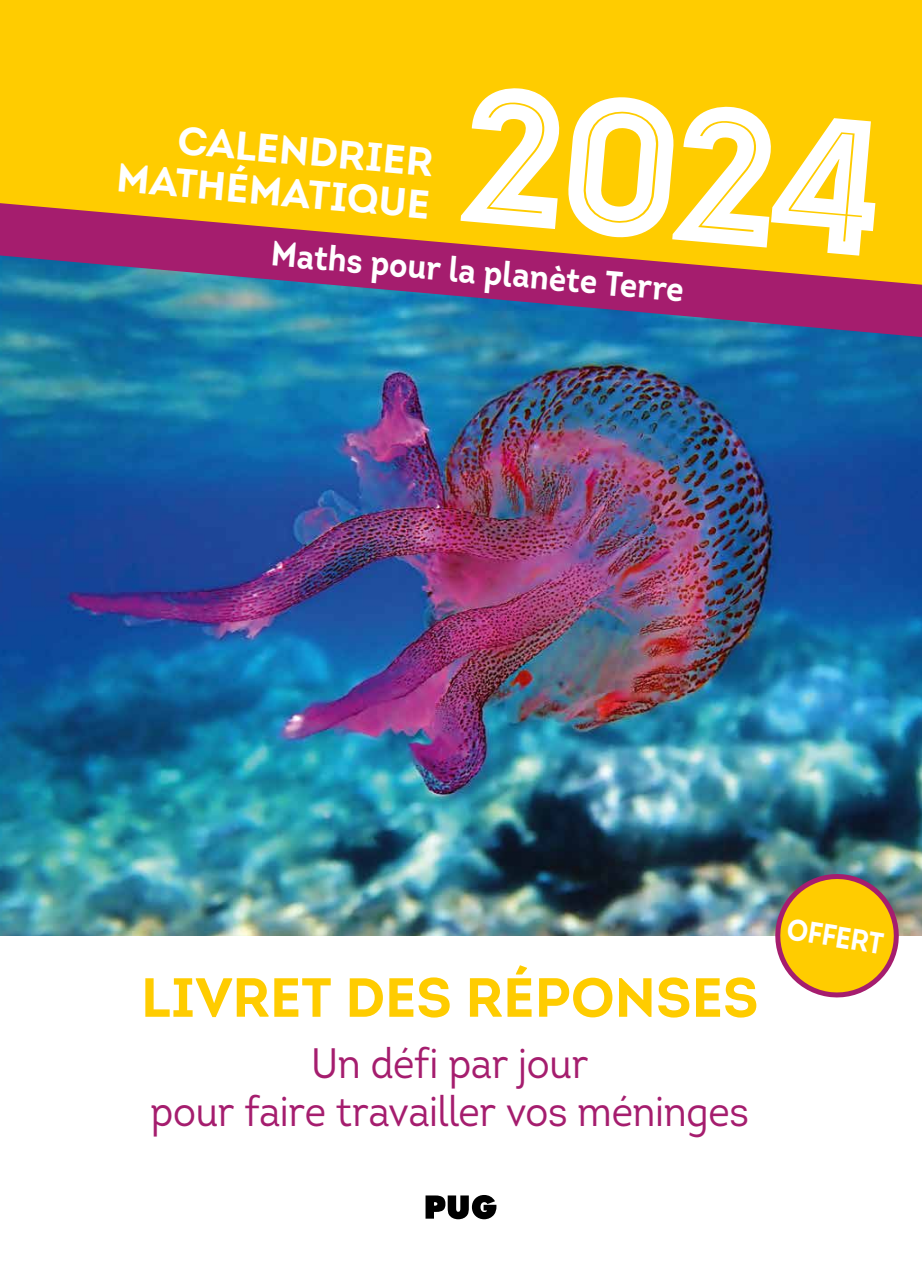
<style>
.page{position:relative;width:922px;height:1276px;background:#fff}
.page>*{position:absolute;margin:0;border:0;box-sizing:border-box;transform-origin:0 0}
.t1{font:192.5px "Intro Black Inline Caps";color:#fff}
.t2{font:700 55px "Intro";color:#fc0}
.t3{font:42.5px/47.5px "Intro";letter-spacing:-.005em;color:#a51d6e;text-align:center;scale:.9 1}
.t4{font:700 40px/42.5px "Intro";color:#fff;text-align:right}
.t5{font:700 35px "Intro";color:#fff;scale:.9 1}
.t6{font:700 30px "Intro";color:#fff;scale:.9 1}
</style>
<div class="page">
<img style="left:0;top:337px;width:921px;height:598px">
<div style="left:0;top:0;width:921px;height:203px;background:#fc0"></div>
<svg style="left:0;top:203px;width:921px;height:134px;background:#98715f"></svg>
<svg style="left:767px;top:866px;width:139px;height:132px;background:#d4b34c"></svg>
<svg style="left:425px;top:1195px;width:71px;height:24px"></svg>
<h1 class="t1" style="left:470px;top:30px;width:429px;rotate:5deg">2024</h1>
<p class="t4" style="left:122px;top:113px;width:316px;rotate:5deg">CALENDRIER<br>MATHÉMATIQUE</p>
<p class="t5" style="left:273px;top:231px;width:462px;rotate:5deg">Maths pour la planète Terre</p>
<p class="t2" style="left:141px;top:962px;width:619px">LIVRET DES RÉPONSES</p>
<p class="t3" style="left:150px;top:1040px;width:666px">Un défi par jour<br>pour faire travailler vos méninges</p>
<p class="t6" style="left:790px;top:909px;width:109px;rotate:9deg">OFFERT</p>
</div>
